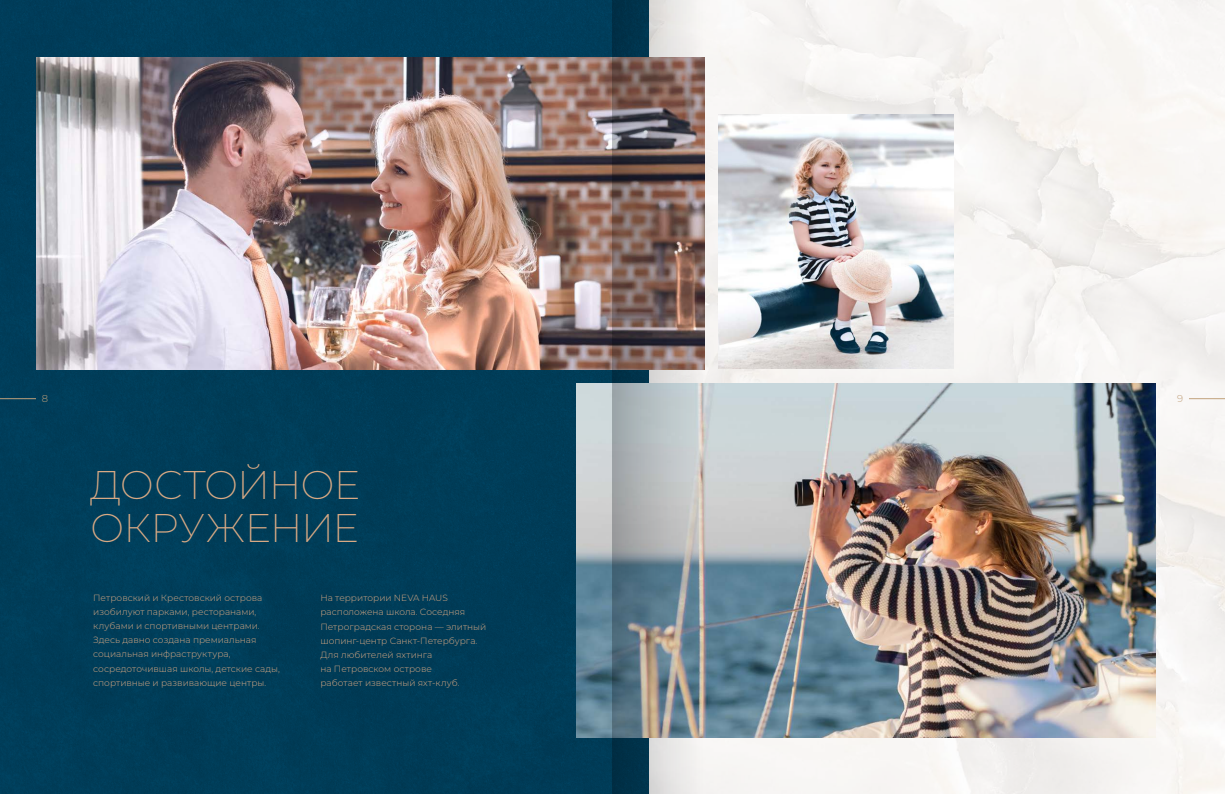
<style>
.page{position:relative;width:1225px;height:794px;background:#fff}
.page>*{position:absolute;margin:0;border:0;box-sizing:border-box;transform-origin:0 0}
.t1{font:200 40px/43px "Montserrat";letter-spacing:-.025em;color:#d8a984}
.t2{font:300 10px "Montserrat";color:#c1a17b}
.t3{font:300 9px/14px "Montserrat";color:#d8a984}
</style>
<div class="page">
<img style="left:704px;top:0;width:521px;height:794px">
<div style="left:0;top:0;width:612px;height:794px;background:#003d58"></div>
<img style="left:576px;top:383px;width:579px;height:354px">
<img style="left:718px;top:115px;width:235px;height:253px">
<img style="left:36px;top:57px;width:576px;height:312px">
<hr style="left:0;top:398px;width:36px;height:1px;background:#c1a17b">
<hr style="left:1189px;top:398px;width:36px;height:1px;background:#c1a17b">
<img style="left:612px;top:0;width:92px;height:794px">
<p class="t2" style="left:42px;top:391px;width:8px">8</p>
<p class="t2" style="left:1177px;top:391px;width:8px">9</p>
<h1 class="t1" style="left:90px;top:462px;width:271px">ДОСТОЙНОЕ<br>ОКРУЖЕНИЕ</h1>
<p class="t3" style="left:93px;top:591px;width:188px">Петровский и Крестовский острова изобилуют парками, ресторанами, клубами и спортивными центрами.<br>Здесь давно создана премиальная социальная инфраструктура, сосредоточившая школы, детские сады, спортивные и развивающие центры.</p>
<p class="t3" style="left:320px;top:591px;width:167px">На территории NEVA HAUS расположена школа. Соседняя<br>Петроградская сторона — элитный шопинг-центр Санкт-Петербурга.<br>Для любителей яхтинга<br>на Петровском острове<br>работает известный яхт-клуб.</p>
</div>
